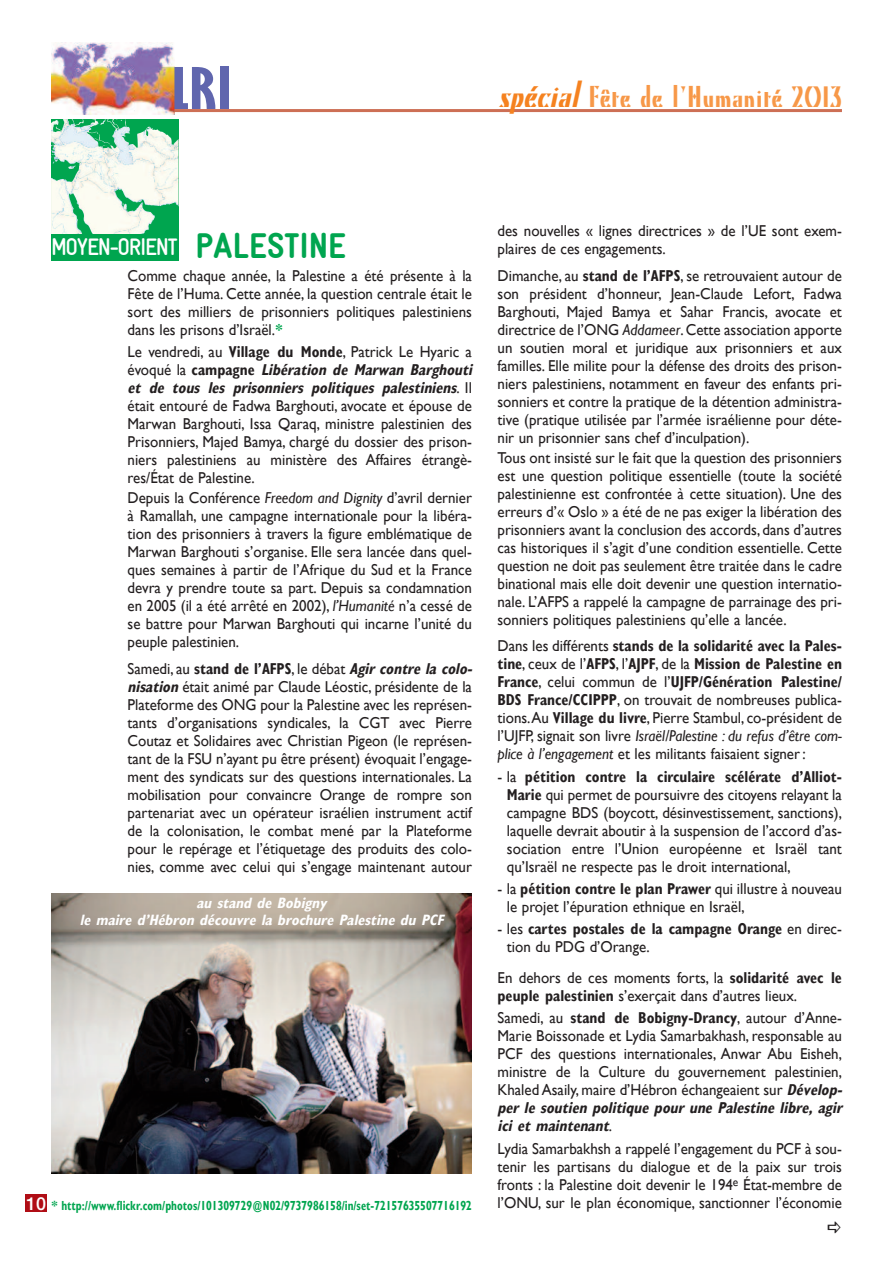
<style>
.page{position:relative;width:893px;height:1263px;background:#fff}
.page>*{position:absolute;margin:0;border:0;box-sizing:border-box;transform-origin:0 0}
.t1{font:700 extra-condensed 63px "Giltus D";color:#6066ae;scale:1.5 1}
.t2{font:900 36px "Gravur Condensed";color:#00a54f}
.t3{font:30px "Kino";letter-spacing:.01em;color:#f79848}
.t4{font:700 24px "Gravur Condensed";letter-spacing:-.055em;color:#fff}
.t5{font:500 18px "Helvetica Neue";color:#fff}
.t6{font:15.75px/18px "Gill Sans";color:#231f20;text-align:justify;scale:.95 1}
.t7{font:700 condensed 15.75px/18px "Gill Sans";color:#231f20;scale:.95 1}
.t8{font:italic 700 condensed 15px/16.5px "Gill Sans";color:#fff;text-align:center}
.t9{font:700 condensed 13.2px "Gill Sans";color:#00a54f}
.s1{font-style:italic;font-size:36px;color:#f58220}
.s2{font-weight:700;font-stretch:condensed;color:#00a54f}
.s3{font-weight:700;font-stretch:condensed}
.s4{font-weight:700;font-style:italic;font-stretch:condensed}
.s5{font-style:italic}
.s6{font-weight:400;font-stretch:normal}
</style>
<div class="page">
<img style="left:51px;top:43px;width:123px;height:72px">
<hr style="left:174px;top:109px;width:668px;height:3px;background:#cd6f55">
<div style="left:26px;top:1195px;width:21px;height:17px;background:#b00d15"></div>
<svg style="left:51px;top:119px;width:128px;height:115px;fill:#f8f7ef"></svg>
<img style="left:52px;top:119px;width:79px;height:29px">
<div style="left:51px;top:234px;width:128px;height:27px;background:#00a54f"></div>
<img style="left:51px;top:893px;width:421px;height:280px">
<h1 class="t1" style="left:171px;top:50px;width:42px">LRI</h1>
<h3 class="t3" style="left:498px;top:80px;width:345px"><span class="s1">spécial</span>Fête de l’Humanité 2013</h3>
<h3 class="t4" style="left:51px;top:234px;width:128px">MOYEN-ORIENT</h3>
<h2 class="t2" style="left:196px;top:225px;width:152px">PALESTINE</h2>
<p class="t6" style="left:128px;top:266px;width:364px">Comme chaque année, la Palestine a été présente à la Fête de l’Huma. Cette année, la question centrale était le sort des milliers de prisonniers politiques palestiniens dans les prisons d’Israël.<span class="s2">*</span></p>
<p class="t6" style="left:128px;top:343px;width:368px;text-align:left">Le vendredi, au <span class="s3">Village du Monde</span>, Patrick Le Hyaric a é v o q u é l a <span class="s3">c a m p a g n e</span> <span class="s4">Libération de Marwan Barghouti et de tous les prisonniers politiques palestiniens</span>. I l était entouré de Fadwa Barghouti, avocate et épouse de Marwan Barghouti, Issa Qaraq, ministre palestinien des Prisonniers, Majed Bamya, chargé du dossier des prison&shy;niers palestiniens au ministère des Affaires étrangè&shy;res/État de Palestine.</p>
<p class="t6" style="left:128px;top:489px;width:364px">Depuis la Conférence <span class="s5">Freedom and Dignity</span> d’avril dernier à Ramallah, une campagne internationale pour la libéra&shy;tion des prisonniers à travers la figure emblématique de Marwan Barghouti s’organise. Elle sera lancée dans quel&shy;ques semaines à partir de l’Afrique du Sud et la France devra y prendre toute sa part. Depuis sa condamnation en 2005 (il a été arrêté en 2002), <span class="s5">l’Humanité</span> n’a cessé de se battre pour Marwan Barghouti qui incarne l’unité du peuple palestinien.</p>
<p class="t6" style="left:128px;top:659px;width:368px;text-align:left">Samedi, au <span class="s3">stand de l’AFPS</span>, le débat <span class="s4">Agircontrelacolo&shy;nisation</span>était animé par Claude Léostic, présidente de la Plateforme des ONG pour la Palestine avec les représen&shy;tants d’organisations syndicales, la CGT avec Pierre Coutaz et Solidaires avec Christian Pigeon (le représen&shy;tant de la FSU n’ayant pu être présent) évoquait l’engage&shy;ment des syndicats sur des questions internationales. La mobilisation pour convaincre Orange de rompre son partenariat avec un opérateur israélien instrument actif de la colonisation, le combat mené par la Plateforme pour le repérage et l’étiquetage des produits des colo&shy;nies, comme avec celui qui s’engage maintenant autour</p>
<p class="t8" style="left:80px;top:895px;width:369px">au stand de Bobigny<br>le maire d’Hébron découvre la brochure Palestine du PCF</p>
<p class="t5" style="left:26px;top:1197px;width:22px">10</p>
<p class="t9" style="left:51px;top:1197px;width:422px">* http://www.flickr.com/photos/101309729@N02/9737986158/in/set-72157635507716192</p>
<p class="t6" style="left:497px;top:222px;width:364px">des nouvelles « lignes directrices » de l’UE sont exem&shy;plaires de ces engagements.</p>
<p class="t6" style="left:497px;top:266px;width:364px">Dimanche, au <span class="s3">stand de l’AFPS</span>, se retrouvaient autour de son président d’honneur, Jean-Claude Lefort, Fadwa Barghouti, Majed Bamya et Sahar Francis, avocate et directrice de l’ONG <span class="s5">Addameer</span>.Cette association apporte un soutien moral et juridique aux prisonniers et aux familles. Elle milite pour la défense des droits des prison&shy;niers palestiniens, notamment en faveur des enfants pri&shy;sonniers et contre la pratique de la détention administra&shy;tive (pratique utilisée par l’armée israélienne pour déte&shy;nir un prisonnier sans chef d’inculpation).</p>
<p class="t6" style="left:497px;top:448px;width:364px">Tous ont insisté sur le fait que la question des prisonniers est une question politique essentielle (toute la société palestinienne est confrontée à cette situation). Une des erreurs d’« Oslo » a été de ne pas exiger la libération des prisonniers avant la conclusion des accords, dans d’autres cas historiques il s’agit d’une condition essentielle. Cette question ne doit pas seulement être traitée dans le cadre binational mais elle doit devenir une question internatio&shy;nale. L’AFPS a rappelé la campagne de parrainage des pri&shy;sonniers politiques palestiniens qu’elle a lancée.</p>
<p class="t6" style="left:497px;top:637px;width:364px">Dans les différents <span class="s3">stands de la solidarité avec la Pales&shy;tine</span>, ceux de l’<span class="s3">AFPS</span>, l’<span class="s3">AJPF</span>, de la <span class="s3">Mission de Palestine en France</span>, celui commun de l’<span class="s3">UJFP/Génération Palestine/ BDS France/CCIPPP</span>, on trouvait de nombreuses publica&shy;tions.Au <span class="s3">Village du livre</span>, Pierre Stambul, co-président de l’UJFP, signait son livre <span class="s5">Israël/Palestine : du refus d’être com&shy;plice à l’engagement</span> et les militants faisaient signer :</p>
<p class="t6" style="left:507px;top:767px;width:354px;text-indent:-9px">- la <span class="s3">pétition contre la circulaire scélérate d’Alliot-Marie</span> qui permet de poursuivre des citoyens relayant la campagne BDS (boycott, désinvestissement, sanctions), laquelle devrait aboutir à la suspension de l’accord d’as&shy;sociation entre l’Union européenne et Israël tant qu’Israël ne respecte pas le droit international,</p>
<p class="t6" style="left:507px;top:879px;width:354px;text-indent:-9px">- la <span class="s3">pétition contre le plan Prawer</span> qui illustre à nouveau le projet l’épuration ethnique en Israël,</p>
<p class="t7" style="left:507px;top:920px;width:354px;text-indent:-9px"><span class="s6">- les</span> cartes postales de la campagne Orange <span class="s6">en direc&shy;tion du PDG d’Orange.</span></p>
<p class="t6" style="left:497px;top:968px;width:364px">En dehors de ces moments forts, la <span class="s3">solidarité avec le peuple palestinien</span> s’exerçait dans d’autres lieux.</p>
<p class="t6" style="left:497px;top:1009px;width:368px;text-align:left">Samedi, au <span class="s3">stand de Bobigny-Drancy</span>, autour d’Anne-Marie Boissonade et Lydia Samarbakhash, responsable au PCF des questions internationales, Anwar Abu Eisheh, ministre de la Culture du gouvernement palestinien, Khaled Asaily, maire d’Hébron échangeaient sur <span class="s4">Dévelop&shy;per le soutien politique pour une Palestine libre, agir ici et maintenant</span>.</p>
<p class="t6" style="left:497px;top:1139px;width:364px">Lydia Samarbakhsh a rappelé l’engagement du PCF à sou&shy;tenir les partisans du dialogue et de la paix sur trois fronts : la Palestine doit devenir le 194<sup>e</sup> État-membre de l’ONU, sur le plan économique, sanctionner l’économie</p>
</div>
